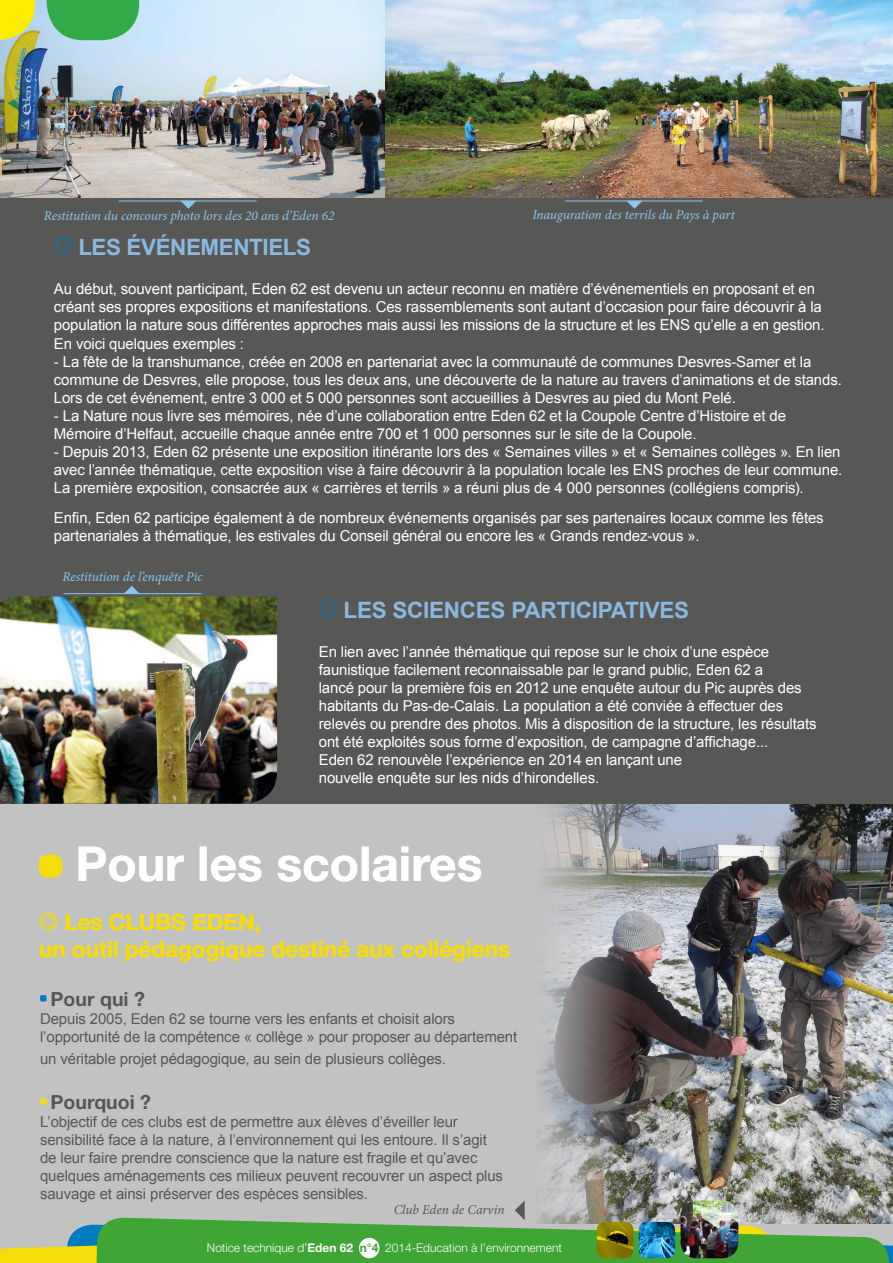
<style>
.page{position:relative;width:893px;height:1263px;background:#fff}
.page>*{position:absolute;margin:0;border:0;box-sizing:border-box;transform-origin:0 0}
.t1{font:700 48px "Helvetica Neue";color:#fff}
.t2{font:700 22.5px/27px "Helvetica Neue";color:#f6dd07}
.t3{font:700 22.5px "Arial";letter-spacing:-.01em;color:#8bb8e0}
.t4{font:700 19.5px "Helvetica Neue";color:#575756}
.t5{font:15px/18px "Arial";letter-spacing:-.01em;color:#fff}
.t6{font:15px/18px "Arial";letter-spacing:-.01em;color:#575756}
.t7{font:italic 13.5px "Minion Pro";letter-spacing:-.01em;color:#8cc6ed}
.t8{font:italic 13.5px "Minion Pro";color:#575756}
.t9{font:300 12px "Helvetica Neue";color:#fff}
.s1{font-weight:700}
.s2{font-weight:700;color:#3fa535}
</style>
<div class="page">
<div style="left:0;top:802px;width:893px;height:461px;background:#c2c2c2"></div>
<img style="left:537px;top:803px;width:356px;height:397px">
<div style="left:0;top:0;width:893px;height:803px;background:#575756"></div>
<img style="left:0;top:596px;width:277px;height:207px">
<svg style="left:54px;top:236px;width:19px;height:19px"></svg>
<svg style="left:319px;top:599px;width:19px;height:19px"></svg>
<img style="left:0;top:0;width:893px;height:197px">
<div style="left:40px;top:995px;width:7px;height:6px;background:#007bbd;border-radius:2px"></div>
<div style="left:40px;top:1098px;width:7px;height:7px;background:#f6dd07;border-radius:2px"></div>
<svg style="left:0;top:0;width:35px;height:40px"></svg>
<svg style="left:47px;top:0;width:92px;height:40px;background:#45b15f"></svg>
<hr style="left:119px;top:201px;width:138px;height:1px;background:#8cc6ed">
<svg style="left:180px;top:201px;width:17px;height:8px"></svg>
<hr style="left:565px;top:201px;width:138px;height:1px;background:#8cc6ed">
<svg style="left:626px;top:201px;width:16px;height:8px"></svg>
<hr style="left:64px;top:593px;width:137px;height:1px;background:#8cc6ed">
<svg style="left:124px;top:586px;width:16px;height:8px"></svg>
<svg style="left:39px;top:912px;width:19px;height:19px"></svg>
<div style="left:39px;top:855px;width:23px;height:22px;background:#f6dd07;border-radius:9px"></div>
<svg style="left:0;top:1200px;width:893px;height:63px"></svg>
<div style="left:359px;top:1238px;width:20px;height:20px;background:#fff;border-radius:50%"></div>
<img style="left:680px;top:1200px;width:58px;height:58px">
<img style="left:597px;top:1222px;width:36px;height:36px">
<svg style="left:597px;top:1222px;width:36px;height:36px"></svg>
<img style="left:639px;top:1222px;width:36px;height:36px">
<svg style="left:639px;top:1222px;width:36px;height:36px"></svg>
<p class="t7" style="left:44px;top:206px;width:292px">Restitution du concours photo lors des 20 ans d’Eden 62</p>
<p class="t7" style="left:532px;top:205px;width:204px">Inauguration des terrils du Pays à part</p>
<h2 class="t3" style="left:78px;top:232px;width:234px">LES ÉVÉNEMENTIELS</h2>
<p class="t5" style="left:54px;top:280px;width:772px">Au début, souvent participant, Eden 62 est devenu un acteur reconnu en matière d’événementiels en proposant et en créant ses propres expositions et manifestations. Ces rassemblements sont autant d’occasion pour faire découvrir à la population la nature sous différentes approches mais aussi les missions de la structure et les ENS qu’elle a en gestion.<br>En voici quelques exemples :</p>
<p class="t5" style="left:54px;top:352px;width:789px">- La fête de la transhumance, créée en 2008 en partenariat avec la communauté de communes Desvres-Samer et la commune de Desvres, elle propose, tous les deux ans, une découverte de la nature au travers d’animations et de stands.<br>Lors de cet événement, entre 3 000 et 5 000 personnes sont accueillies à Desvres au pied du Mont Pelé.</p>
<p class="t5" style="left:54px;top:406px;width:734px">- La Nature nous livre ses mémoires, née d’une collaboration entre Eden 62 et la Coupole Centre d’Histoire et de<br>Mémoire d’Helfaut, accueille chaque année entre 700 et 1 000 personnes sur le site de la Coupole.</p>
<p class="t5" style="left:54px;top:442px;width:790px;text-align:justify">- Depuis 2013, Eden 62 présente une exposition itinérante lors des « Semaines villes » et « Semaines collèges ». En lien avec l’année thématique, cette exposition vise à faire découvrir à la population locale les ENS proches de leur commune.<br>La première exposition, consacrée aux « carrières et terrils » a réuni plus de 4 000 personnes (collégiens compris).</p>
<p class="t5" style="left:54px;top:509px;width:771px">Enfin, Eden 62 participe également à de nombreux événements organisés par ses partenaires locaux comme les fêtes partenariales à thématique, les estivales du Conseil général ou encore les « Grands rendez-vous ».</p>
<p class="t7" style="left:62px;top:568px;width:142px">Restitution de l’enquête Pic</p>
<h2 class="t3" style="left:344px;top:595px;width:347px">LES SCIENCES PARTICIPATIVES</h2>
<p class="t5" style="left:319px;top:643px;width:499px">En lien avec l’année thématique qui repose sur le choix d’une espèce faunistique facilement reconnaissable par le grand public, Eden 62 a<br>lancé pour la première fois en 2012 une enquête autour du Pic auprès des habitants du Pas-de-Calais. La population a été conviée à effectuer des relevés ou prendre des photos. Mis à disposition de la structure, les résultats ont été exploités sous forme d’exposition, de campagne d’affichage...<br>Eden 62 renouvèle l’expérience en 2014 en lançant une<br>nouvelle enquête sur les nids d’hirondelles.</p>
<h1 class="t1" style="left:75px;top:835px;width:408px">Pour les scolaires</h1>
<h2 class="t2" style="left:39px;top:908px;width:473px;text-indent:25px">Les CLUBS EDEN,<br>un outil pédagogique destiné aux collégiens</h2>
<h3 class="t4" style="left:51px;top:987px;width:96px">Pour qui ?</h3>
<p class="t6" style="left:40px;top:1010px;width:479px">Depuis 2005, Eden 62 se tourne vers les enfants et choisit alors l’opportunité de la compétence « collège » pour proposer au département</p>
<p class="t6" style="left:40px;top:1050px;width:407px">un véritable projet pédagogique, au sein de plusieurs collèges.</p>
<h3 class="t4" style="left:51px;top:1090px;width:102px">Pourquoi ?</h3>
<p class="t6" style="left:40px;top:1113px;width:464px">L’objectif de ces clubs est de permettre aux élèves d’éveiller leur sensibilité face à la nature, à l’environnement qui les entoure. Il s’agit de leur faire prendre conscience que la nature est fragile et qu’avec quelques aménagements ces milieux peuvent recouvrer un aspect plus sauvage et ainsi préserver des espèces sensibles.</p>
<p class="t8" style="left:394px;top:1200px;width:112px">Club Eden de Carvin</p>
<p class="t9" style="left:207px;top:1240px;width:357px">Notice technique d’<span class="s1">Eden 62</span> <span class="s2">n°4</span> 2014-Education à l’environnement</p>
</div>
